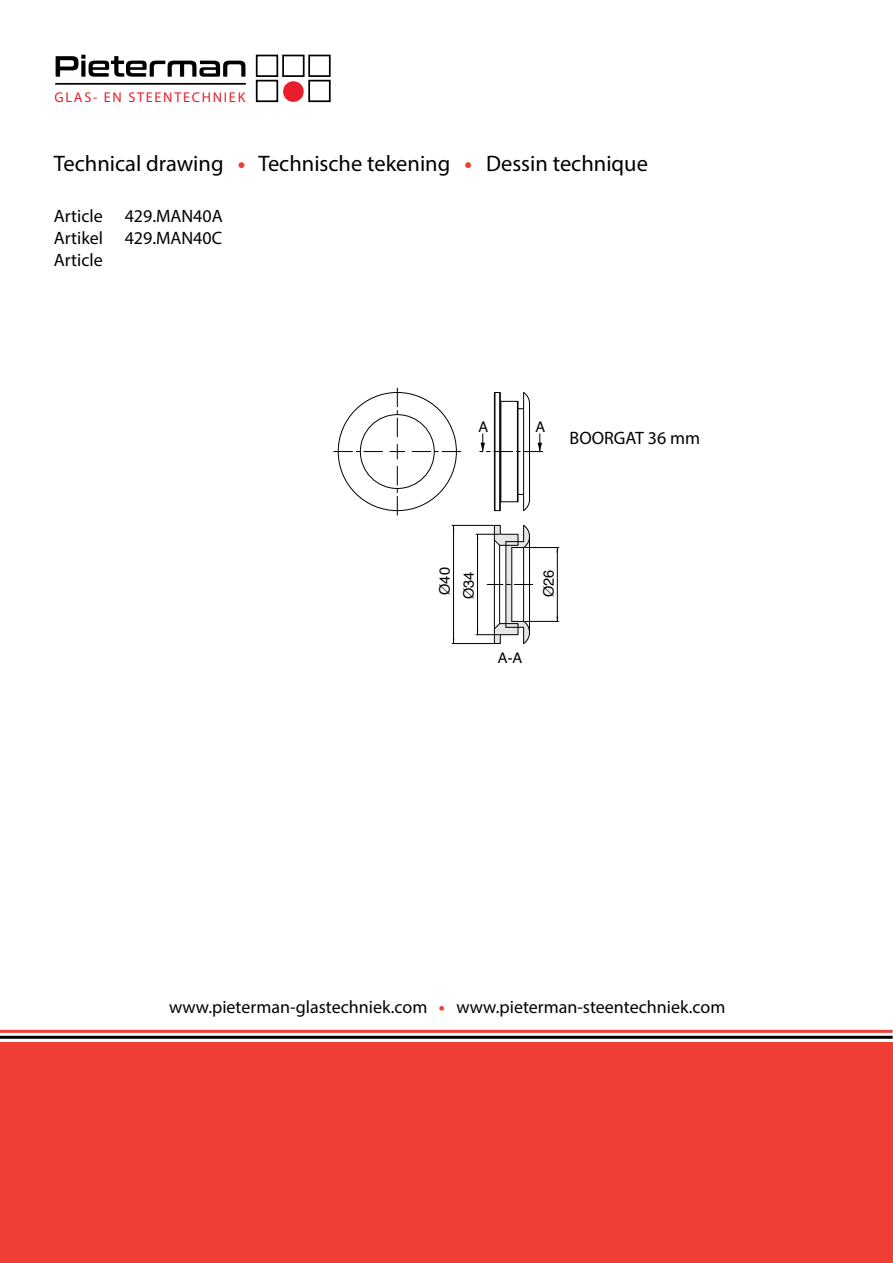
<style>
.page{position:relative;width:893px;height:1263px;background:#fff}
.page>*{position:absolute;margin:0;border:0;box-sizing:border-box;transform-origin:0 0}
.t1{font:22.5px "Myriad Pro";color:#040000}
.t2{font:18px/21.6px "Myriad Pro";color:#040000;text-align:justify}
.t3{font:14.55px/24px "Helvetica";color:#000;text-align:center}
.t4{font:14.25px "Myriad Pro";letter-spacing:.12em;color:#e81f2a}
.s1{font-weight:700;color:#ef3f34}
</style>
<div class="page">
<div style="left:0;top:1042px;width:893px;height:221px;background:#ef3f34"></div>
<hr style="left:0;top:1036px;width:893px;height:3px;background:#040000">
<hr style="left:0;top:1030px;width:893px;height:3px;background:#ef3f34">
<svg style="left:55px;top:54px;width:276px;height:49px"></svg>
<div style="left:283px;top:81px;width:21px;height:21px;background:#e81f2a;border-radius:50%"></div>
<hr style="left:529px;top:404px;width:1px;height:96px;background:#000">
<svg style="left:494px;top:494px;width:36px;height:17px"></svg>
<svg style="left:494px;top:392px;width:36px;height:17px"></svg>
<hr style="left:523px;top:392px;width:1px;height:119px;background:#000">
<hr style="left:494px;top:393px;width:1px;height:117px;background:#000">
<hr style="left:500px;top:452px;width:1px;height:58px;background:#000">
<hr style="left:500px;top:393px;width:1px;height:59px;background:#000">
<hr style="left:518px;top:452px;width:1px;height:49px;background:#000">
<hr style="left:518px;top:402px;width:1px;height:50px;background:#000">
<hr style="left:495px;top:392px;width:1px;height:119px;background:#000">
<hr style="left:499px;top:392px;width:1px;height:60px;background:#000">
<hr style="left:499px;top:452px;width:1px;height:59px;background:#000">
<hr style="left:501px;top:452px;width:1px;height:50px;background:#000">
<hr style="left:501px;top:401px;width:1px;height:51px;background:#000">
<hr style="left:517px;top:401px;width:1px;height:51px;background:#000">
<hr style="left:517px;top:452px;width:1px;height:50px;background:#000">
<div style="left:360px;top:414px;width:74px;height:75px;border:1px solid #000;border-radius:50%"></div>
<svg style="left:480px;top:434px;width:63px;height:18px"></svg>
<svg style="left:390px;top:444px;width:15px;height:15px"></svg>
<svg style="left:397px;top:387px;width:1px;height:50px"></svg>
<svg style="left:333px;top:451px;width:49px;height:1px"></svg>
<svg style="left:397px;top:466px;width:1px;height:50px"></svg>
<svg style="left:412px;top:451px;width:50px;height:1px"></svg>
<hr style="left:452px;top:525px;width:41px;height:1px;background:#000">
<hr style="left:452px;top:643px;width:41px;height:1px;background:#000">
<hr style="left:453px;top:525px;width:1px;height:119px;background:#000">
<svg style="left:476px;top:525px;width:57px;height:119px"></svg>
<hr style="left:477px;top:534px;width:1px;height:101px;background:#000">
<hr style="left:525px;top:547px;width:34px;height:1px;background:#000">
<hr style="left:525px;top:621px;width:34px;height:1px;background:#000">
<hr style="left:557px;top:548px;width:1px;height:73px;background:#000">
<p class="t4" style="left:55px;top:92px;width:192px">GLAS- EN STEENTECHNIEK</p>
<p class="t1" style="left:54px;top:155px;width:595px">Technical drawing <span class="s1">•</span> Technische tekening <span class="s1">•</span> Dessin technique</p>
<p class="t2" style="left:54px;top:207px;width:51px">Article Artikel Article</p>
<p class="t2" style="left:125px;top:207px;width:100px">429.MAN40A<br>429.MAN40C</p>
<p class="t3" style="left:478px;top:416px;width:11px">A</p>
<p class="t3" style="left:535px;top:416px;width:11px">A</p>
<p class="t2" style="left:570px;top:429px;width:132px">BOORGAT 36 mm</p>
<p class="t3" style="left:434px;top:599px;width:34px;rotate:-90deg">Ø40<br>Ø34</p>
<p class="t3" style="left:538px;top:597px;width:29px;rotate:-90deg">Ø26</p>
<p class="t3" style="left:498px;top:647px;width:26px">A-A</p>
<p class="t2" style="left:169px;top:998px;width:558px">www.pieterman-glastechniek.com <span class="s1">•</span> www.pieterman-steentechniek.com</p>
</div>
